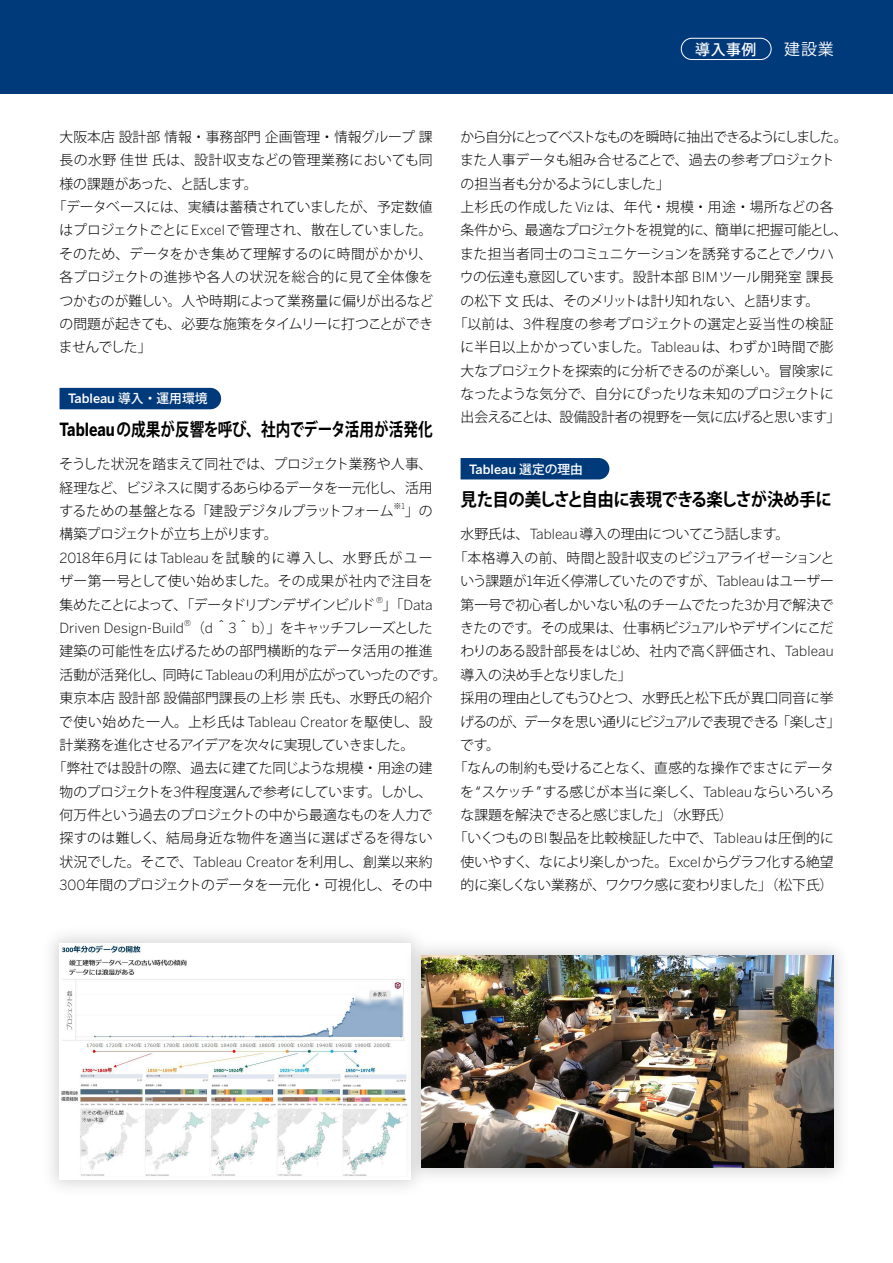
<style>
.page{position:relative;width:893px;height:1263px;background:#fff}
.page>*{position:absolute;margin:0;border:0;box-sizing:border-box;transform-origin:0 0}
.t1{font:700 18px "Koz Go Pro";color:#000;scale:.81 1}
.t2{font:700 18px "Koz Go Pro";letter-spacing:-.03em;color:#000;scale:.91 1}
.t3{font:15.9px "Koz Go Pro";color:#fff}
.t4{font:500 14.85px "Koz Go Pro";color:#fff}
.t5{font:300 13.8px/23.4px "Koz Go Pro";letter-spacing:-.015em;color:#000;text-align:justify}
.t6{font:300 13.8px "Koz Go Pro";letter-spacing:-.04em;color:#000}
.t7{font:300 13.8px "Koz Go Pro";letter-spacing:-.05em;color:#000}
.t8{font:300 13.8px "Koz Go Pro";letter-spacing:-.035em;color:#000}
.t9{font:300 13.8px "Koz Go Pro";letter-spacing:.01em;color:#000}
.t10{font:300 13.8px "Koz Go Pro";letter-spacing:.035em;color:#000}
.t11{font:300 13.8px "Koz Go Pro";letter-spacing:.05em;color:#000}
.t12{font:300 13.8px "Koz Go Pro";letter-spacing:-.1em;color:#000}
.t13{font:300 13.8px "Koz Go Pro";letter-spacing:-.075em;color:#000}
.t14{font:300 13.8px "Koz Go Pro";letter-spacing:.04em;color:#000}
.t15{font:300 13.8px "Koz Go Pro";letter-spacing:.005em;color:#000}
.t16{font:300 13.8px "Koz Go Pro";letter-spacing:.02em;color:#000}
.t17{font:300 13.8px "Koz Go Pro";letter-spacing:.03em;color:#000}
.t18{font:300 13.8px "Koz Go Pro";letter-spacing:.025em;color:#000}
.t19{font:300 13.8px "Benton Sans";letter-spacing:.005em;color:#000}
.t20{font:300 13.8px "Koz Go Pro";letter-spacing:-.08em;color:#000}
.t21{font:300 13.8px "Koz Go Pro";letter-spacing:-.055em;color:#000}
.t22{font:500 12.75px "Benton Sans";color:#fff}
.t23{font:300 8.1px "Koz Go Pro";color:#000}
.t24{font:300 8.1px "Benton Sans";color:#000}
.s1{font-family:"Benton Sans"}
.s2{font-family:"Koz Go Pro"}
</style>
<div class="page">
<div style="left:60px;top:388px;width:161px;height:21px;background:#003a7a"></div>
<div style="left:461px;top:458px;width:148px;height:21px;background:#003a7a"></div>
<div style="left:0;top:0;width:893px;height:94px;background:#003a7a"></div>
<div style="left:681px;top:38px;width:90px;height:22px;border:1px solid #fff;border-radius:11px"></div>
<div style="left:40px;top:924px;width:390px;height:274px;background:#000;opacity:.16"></div>
<img style="left:60px;top:943px;width:343px;height:236px">
<div style="left:403px;top:937px;width:449px;height:249px;background:#000;opacity:.16"></div>
<img style="left:422px;top:955px;width:412px;height:213px">
<p class="t4" style="left:695px;top:40px;width:63px">導入事例</p>
<p class="t3" style="left:784px;top:39px;width:51px">建設業</p>
<p class="t5" style="left:60px;top:125px;width:375px">大阪本店設計部情報・事務部門企画管理・情報グループ課</p>
<p class="t10" style="left:60px;top:151px;width:375px">長の水野佳世氏は、設計収支などの管理業務においても同</p>
<p class="t6" style="left:59px;top:175px;width:200px">様の課題があった、と話します。</p>
<p class="t5" style="left:53px;top:195px;width:381px">「データベースには、実績は蓄積されていましたが、予定数値</p>
<p class="t5" style="left:59px;top:219px;width:374px">はプロジェクトごとに<span class="s1">Excel</span>で管理され、散在していました。</p>
<p class="t16" style="left:59px;top:245px;width:375px">そのため、データをかき集めて理解するのに時間がかかり、</p>
<p class="t17" style="left:59px;top:268px;width:375px">各プロジェクトの進捗や各人の状況を総合的に見て全体像を</p>
<p class="t5" style="left:59px;top:289px;width:375px">つかむのが難しい。人や時期によって業務量に偏りが出るなど</p>
<p class="t5" style="left:59px;top:312px;width:375px">の問題が起きても、必要な施策をタイムリーに打つことができ</p>
<p class="t5" style="left:59px;top:336px;width:94px">ませんでした」</p>
<p class="t22" style="left:68px;top:391px;width:141px">Tableau <span class="s2">導入・運用環境</span></p>
<h1 class="t1" style="left:60px;top:418px;width:462px"><span class="s1">Tableau</span>の成果が反響を呼び、社内でデータ活用が活発化</h1>
<p class="t5" style="left:59px;top:453px;width:375px">そうした状況を踏まえて同社では、プロジェクト業務や人事、経理など、ビジネスに関するあらゆるデータを一元化し、活用するための基盤となる「建設デジタルプラットフォーム</p>
<p class="t23" style="left:393px;top:501px;width:13px">※<span class="s1">1</span></p>
<p class="t5" style="left:405px;top:499px;width:29px">」の</p>
<p class="t5" style="left:60px;top:523px;width:375px;text-align:left">構築プロジェクトが立ち上がります。<br><span class="s1">2018</span>年<span class="s1">6</span>月には<span class="s1">Tableau</span>を試験的に導入し、水野氏がユーザー第一号として使い始めました。その成果が社内で注目を集めたことによって、「データドリブンデザインビルド</p>
<p class="t24" style="left:376px;top:595px;width:8px">®</p>
<p class="t19" style="left:383px;top:596px;width:52px"><span class="s2">」「</span>Data</p>
<p class="t19" style="left:60px;top:620px;width:126px">Driven Design-Build</p>
<p class="t24" style="left:184px;top:618px;width:8px">®</p>
<p class="t20" style="left:191px;top:619px;width:243px">（<span class="s1">d</span> ＾<span class="s1">3</span>＾ <span class="s1">b</span>）」をキャッチフレーズとした</p>
<p class="t9" style="left:60px;top:642px;width:375px">建築の可能性を広げるための部門横断的なデータ活用の推進</p>
<p class="t5" style="left:60px;top:663px;width:388px">活動が活発化し、同時に<span class="s1">Tableau</span>の利用が広がっていったのです。</p>
<p class="t5" style="left:60px;top:686px;width:375px">東京本店設計部設備部門課長の上杉崇氏も、水野氏の紹介</p>
<p class="t11" style="left:59px;top:712px;width:375px">で使い始めた一人。上杉氏は<span class="s1">Tableau Creator</span>を駆使し、設</p>
<p class="t7" style="left:60px;top:736px;width:356px">計業務を進化させるアイデアを次々に実現していきました。</p>
<p class="t5" style="left:53px;top:757px;width:381px">「弊社では設計の際、過去に建てた同じような規模・用途の建</p>
<p class="t6" style="left:60px;top:783px;width:374px">物のプロジェクトを<span class="s1">3</span>件程度選んで参考にしています。しかし、</p>
<p class="t5" style="left:60px;top:803px;width:375px">何万件という過去のプロジェクトの中から最適なものを人力で</p>
<p class="t18" style="left:60px;top:829px;width:375px">探すのは難しく、結局身近な物件を適当に選ばざるを得ない</p>
<p class="t5" style="left:60px;top:850px;width:375px">状況でした。そこで、<span class="s1">Tableau Creator</span>を利用し、創業以来約</p>
<p class="t5" style="left:60px;top:873px;width:375px"><span class="s1">300</span>年間のプロジェクトのデータを一元化・可視化し、その中</p>
<p class="t12" style="left:461px;top:128px;width:388px">から自分にとってベストなものを瞬時に抽出できるようにしました。</p>
<p class="t5" style="left:460px;top:149px;width:376px">また人事データも組み合せることで、過去の参考プロジェクト</p>
<p class="t21" style="left:461px;top:174px;width:210px">の担当者も分かるようにしました」</p>
<p class="t14" style="left:461px;top:198px;width:375px">上杉氏の作成した<span class="s1">Viz</span>は、年代・規模・用途・場所などの各</p>
<p class="t5" style="left:461px;top:219px;width:388px">条件から、最適なプロジェクトを視覚的に、簡単に把握可能とし、</p>
<p class="t5" style="left:460px;top:242px;width:375px">また担当者同士のコミュニケーションを誘発することでノウハ</p>
<p class="t15" style="left:460px;top:268px;width:375px">ウの伝達も意図しています。設計本部 <span class="s1">BIM</span>ツール開発室課長</p>
<p class="t6" style="left:461px;top:291px;width:360px">の松下文氏は、そのメリットは計り知れない、と語ります。</p>
<p class="t10" style="left:454px;top:315px;width:381px">「以前は、<span class="s1">3</span>件程度の参考プロジェクトの選定と妥当性の検証</p>
<p class="t5" style="left:461px;top:336px;width:375px">に半日以上かかっていました。<span class="s1">Tableau</span>は、わずか<span class="s1">1</span>時間で膨</p>
<p class="t5" style="left:461px;top:359px;width:375px">大なプロジェクトを探索的に分析できるのが楽しい。冒険家に</p>
<p class="t5" style="left:461px;top:382px;width:375px">なったような気分で、自分にぴったりな未知のプロジェクトに</p>
<p class="t5" style="left:461px;top:406px;width:381px">出会えることは、設備設計者の視野を一気に広げると思います」</p>
<p class="t22" style="left:469px;top:461px;width:115px">Tableau <span class="s2">選定の理由</span></p>
<h1 class="t2" style="left:461px;top:488px;width:410px">見た目の美しさと自由に表現できる楽しさが決め手に</h1>
<p class="t5" style="left:461px;top:523px;width:330px">水野氏は、<span class="s1">Tableau</span>導入の理由についてこう話します。</p>
<p class="t9" style="left:454px;top:549px;width:382px">「本格導入の前、時間と設計収支のビジュアライゼーションと</p>
<p class="t5" style="left:461px;top:570px;width:375px">いう課題が<span class="s1">1</span>年近く停滞していたのですが、<span class="s1">Tableau</span>はユーザー</p>
<p class="t5" style="left:461px;top:593px;width:375px">第一号で初心者しかいない私のチームでたった<span class="s1">3</span>か月で解決で</p>
<p class="t5" style="left:460px;top:616px;width:375px">きたのです。その成果は、仕事柄ビジュアルやデザインにこだ</p>
<p class="t5" style="left:460px;top:640px;width:375px">わりのある設計部長をはじめ、社内で高く評価され、<span class="s1">Tableau</span></p>
<p class="t7" style="left:461px;top:666px;width:172px">導入の決め手となりました」</p>
<p class="t5" style="left:461px;top:686px;width:375px">採用の理由としてもうひとつ、水野氏と松下氏が異口同音に挙</p>
<p class="t13" style="left:461px;top:712px;width:381px">げるのが、データを思い通りにビジュアルで表現できる「楽しさ」</p>
<p class="t5" style="left:460px;top:733px;width:41px">です。</p>
<p class="t5" style="left:454px;top:757px;width:382px">「なんの制約も受けることなく、直感的な操作でまさにデータ</p>
<p class="t8" style="left:460px;top:783px;width:376px">を “スケッチ ”する感じが本当に楽しく、<span class="s1">Tableau</span>ならいろいろ</p>
<p class="t5" style="left:461px;top:803px;width:274px">な課題を解決できると感じました」（水野氏）</p>
<p class="t5" style="left:454px;top:827px;width:381px">「いくつもの<span class="s1">BI</span>製品を比較検証した中で、<span class="s1">Tableau</span>は圧倒的に</p>
<p class="t7" style="left:461px;top:853px;width:375px">使いやすく、なにより楽しかった。<span class="s1">Excel</span> からグラフ化する絶望</p>
<p class="t8" style="left:461px;top:876px;width:374px">的に楽しくない業務が、ワクワク感に変わりました」（松下氏）</p>
</div>
